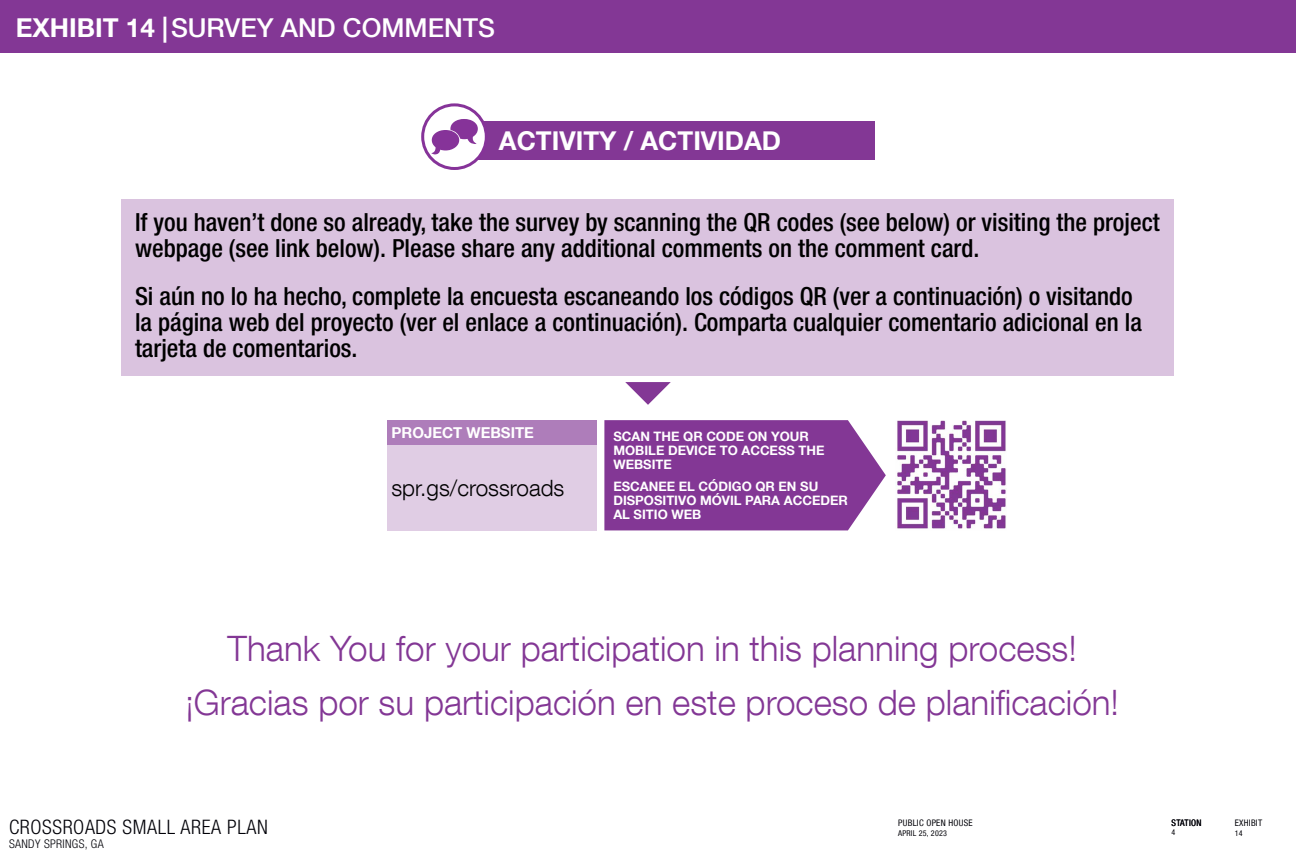
<style>
.page{position:relative;width:1296px;height:864px;background:#fff}
.page>*{position:absolute;margin:0;border:0;box-sizing:border-box;transform-origin:0 0}
.t1{font:300 35px/54px "Helvetica Neue LT Com";color:#833795;text-align:center}
.t2{font:500 26px "Helvetica Neue LT Com";color:#fff}
.t3{font:700 25.9px "Helvetica Neue LT Com";color:#fff}
.t4{font:500 condensed 25px/26px "Helvetica Neue LT Com";color:#000}
.t5{font:300 22.5px "Helvetica Neue LT Com";color:#000}
.t6{font:300 condensed 20px "Helvetica Neue LT Com";letter-spacing:.03em;color:#000007}
.t7{font:700 15px "Helvetica Neue LT Com";color:#fff}
.t8{font:700 13px/14px "Helvetica Neue LT Com";color:#fff}
.t9{font:300 condensed 12px "Helvetica Neue LT Com";letter-spacing:.03em;color:#000007}
.t10{font:condensed 9px "Helvetica Neue LT Com";letter-spacing:.03em;color:#000007}
.t11{font:condensed 8px "Helvetica Neue LT Com";letter-spacing:.03em;color:#000007}
.s1{font-weight:700}
</style>
<div class="page">
<div style="left:0;top:0;width:1296px;height:53px;background:#833795"></div>
<div style="left:122px;top:199px;width:1052px;height:177px;background:#dac3df"></div>
<div style="left:447px;top:121px;width:428px;height:39px;background:#833795"></div>
<svg style="left:423px;top:105px;width:63px;height:64px"></svg>
<div style="left:421px;top:103px;width:67px;height:67px;border:3px solid #863399;border-radius:50%"></div>
<svg style="left:431px;top:119px;width:47px;height:35px"></svg>
<svg style="left:604px;top:420px;width:282px;height:110px;background:#8b459c"></svg>
<div style="left:387px;top:445px;width:210px;height:85px;background:#e0cde4"></div>
<div style="left:387px;top:420px;width:210px;height:25px;background:#ae7dba"></div>
<img style="left:897px;top:420px;width:109px;height:109px">
<svg style="left:625px;top:382px;width:46px;height:23px"></svg>
<p class="t2" style="left:16px;top:12px;width:481px"><span class="s1">EXHIBIT 14 |</span>SURVEY AND COMMENTS</p>
<p class="t3" style="left:499px;top:125px;width:284px">ACTIVITY / ACTIVIDAD</p>
<p class="t4" style="left:135px;top:209px;width:1026px">If you haven’t done so already, take the survey by scanning the QR codes (see below) or visiting the project webpage (see link below). Please share any additional comments on the comment card.</p>
<p class="t4" style="left:135px;top:283px;width:1008px">Si aún no lo ha hecho, complete la encuesta escaneando los códigos QR (ver a continuación) o visitando la página web del proyecto (ver el enlace a continuación). Comparta cualquier comentario adicional en la tarjeta de comentarios.</p>
<p class="t7" style="left:392px;top:423px;width:144px">PROJECT WEBSITE</p>
<p class="t5" style="left:392px;top:474px;width:174px">spr.gs/crossroads</p>
<p class="t8" style="left:613px;top:429px;width:213px">SCAN THE QR CODE ON YOUR<br>MOBILE DEVICE TO ACCESS THE<br>WEBSITE</p>
<p class="t8" style="left:613px;top:479px;width:236px">ESCANEE EL CÓDIGO QR EN SU<br>DISPOSITIVO MÓVIL PARA ACCEDER<br>AL SITIO WEB</p>
<h1 class="t1" style="left:185px;top:620px;width:935px">Thank You for your participation in this planning process! ¡Gracias por su participación en este proceso de planificación!</h1>
<p class="t6" style="left:9px;top:815px;width:260px">CROSSROADS SMALL AREA PLAN</p>
<p class="t11" style="left:898px;top:828px;width:50px">APRIL 25, 2023</p>
<p class="t9" style="left:9px;top:837px;width:96px">SANDY SPRINGS, GA</p>
<p class="t10" style="left:898px;top:818px;width:76px">PUBLIC OPEN HOUSE</p>
<p class="t10" style="left:1172px;top:818px;width:31px">STATION</p>
<p class="t11" style="left:1172px;top:828px;width:5px">4</p>
<p class="t10" style="left:1235px;top:818px;width:29px">EXHIBIT</p>
<p class="t11" style="left:1235px;top:828px;width:9px">14</p>
</div>
